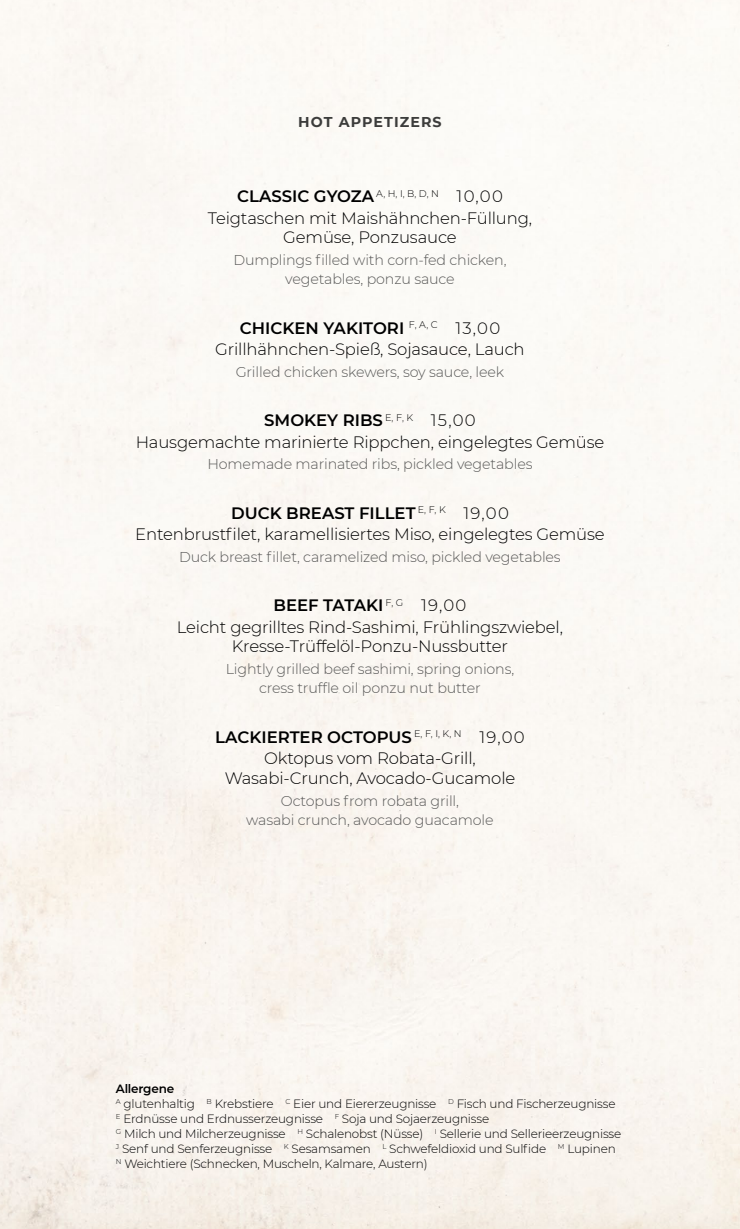
<style>
.page{position:relative;width:740px;height:1229px;background:#fff}
.page>*{position:absolute;margin:0;border:0;box-sizing:border-box;transform-origin:0 0}
.t1{font:300 16.5px/21.6px "Montserrat";letter-spacing:-.01em;color:#000;text-align:center}
.t2{font:600 16.5px "Montserrat";color:#000}
.t3{font:300 14.25px/19.5px "Montserrat";letter-spacing:-.01em;color:#575756;text-align:center}
.t4{font:700 14.25px "Montserrat";letter-spacing:.075em;color:#3c3c3b}
.t5{font:300 12px/15px "Montserrat";letter-spacing:-.015em;color:#000}
.t6{font:300 9.6px "Montserrat";color:#000}
.s1{font-size:16.5px}
.s2{font-weight:600}
</style>
<div class="page">
<p class="t4" style="left:298px;top:111px;width:145px">HOT APPETIZERS</p>
<p class="t2" style="left:237px;top:185px;width:90px">CLASSIC GYOZA</p>
<p class="t6" style="left:376px;top:187px;width:128px">A, H, I, B, D, N <span class="s1">10,00</span></p>
<p class="t1" style="left:208px;top:208px;width:326px;line-height:19.5px">Teigtaschen mit Maishähnchen-Füllung,<br>Gemüse, Ponzusauce</p>
<p class="t3" style="left:233px;top:250px;width:275px">Dumplings filled with corn-fed chicken, vegetables, ponzu sauce</p>
<p class="t2" style="left:240px;top:316px;width:43px">CH ICKE</p>
<p class="t1" style="left:215px;top:316px;width:311px;text-align:left;text-indent:90px"><span class="s2">N YAKITORI</span> <sup>F,</sup> <sup>A,</sup> <sup>C</sup> 13,00<br>Grillhähnchen-Spieß, Sojasauce, Lauch</p>
<p class="t3" style="left:236px;top:362px;width:270px">Grilled chicken skewers, soy sauce, leek</p>
<p class="t1" style="left:136px;top:409px;width:470px"><span class="s2">SMOKEY RI BS</span> <sup>E,</sup> <sup>F,</sup> <sup>K</sup> 15,00<br>Hausgemachte marinierte Rippchen, eingelegtes Gemüse</p>
<p class="t3" style="left:207px;top:454px;width:326px">Homemade marinated ribs, pickled vegetables</p>
<p class="t1" style="left:135px;top:501px;width:471px"><span class="s2">DUCK BREAST FI LLET</span> <sup>E,</sup> <sup>F,</sup> <sup>K</sup> 19,00<br>Entenbrustfilet, karamellisiertes Miso, eingelegtes Gemüse</p>
<p class="t3" style="left:179px;top:547px;width:383px">Duck breast fillet, caramelized miso, pickled vegetables</p>
<p class="t1" style="left:177px;top:594px;width:388px"><span class="s2">BEEF TATAKI</span> <sup>F,</sup> <sup>G</sup> 19,00<br>Leicht gegrilltes Rind-Sashimi, Frühlingszwiebel,</p>
<p class="t1" style="left:232px;top:635px;width:277px">Kresse-Trüffelöl-Ponzu-Nussbutter</p>
<p class="t3" style="left:226px;top:659px;width:290px">Lightly grilled beef sashimi, spring onions, cress truffle oil ponzu nut butter</p>
<p class="t2" style="left:215px;top:725px;width:24px">LACK</p>
<p class="t1" style="left:261px;top:725px;width:265px;text-align:left"><span class="s2">IERTER OCTOPUS</span> <sup>E,</sup> <sup>F,</sup> <sup>I,</sup> <sup>K,</sup> <sup>N</sup> 19,00<br>Oktopus vom Robata-Grill,</p>
<p class="t1" style="left:225px;top:767px;width:292px">Wasabi-Crunch, Avocado-Gucamole</p>
<p class="t3" style="left:246px;top:790px;width:249px">Octopus from robata grill,<br>wasabi crunch, avocado guacamole</p>
<p class="t5" style="left:116px;top:1081px;width:507px"><span class="s2">ALLERGENE<br></span><sup>A</sup> glutenhaltig <sup>B</sup> Krebstiere <sup>C</sup> Eier und Eiererzeugnisse <sup>D</sup> Fisch und Fischerzeugnisse <sup>E</sup> Erdnüsse und Erdnusserzeugnisse <sup>F</sup> Soja und Sojaerzeugnisse<br><sup>G</sup> Milch und Milcherzeugnisse <sup>H</sup> Schalenobst (Nüsse) <sup>I</sup> Sellerie und Sellerieerzeugnisse <sup>J</sup> Senf und Senferzeugnisse <sup>K</sup> Sesamsamen <sup>L</sup> Schwefeldioxid und Sulfide <sup>M</sup> Lupinen <sup>N</sup> Weichtiere (Schnecken, Muscheln, Kalmare, Austern)</p>
</div>
